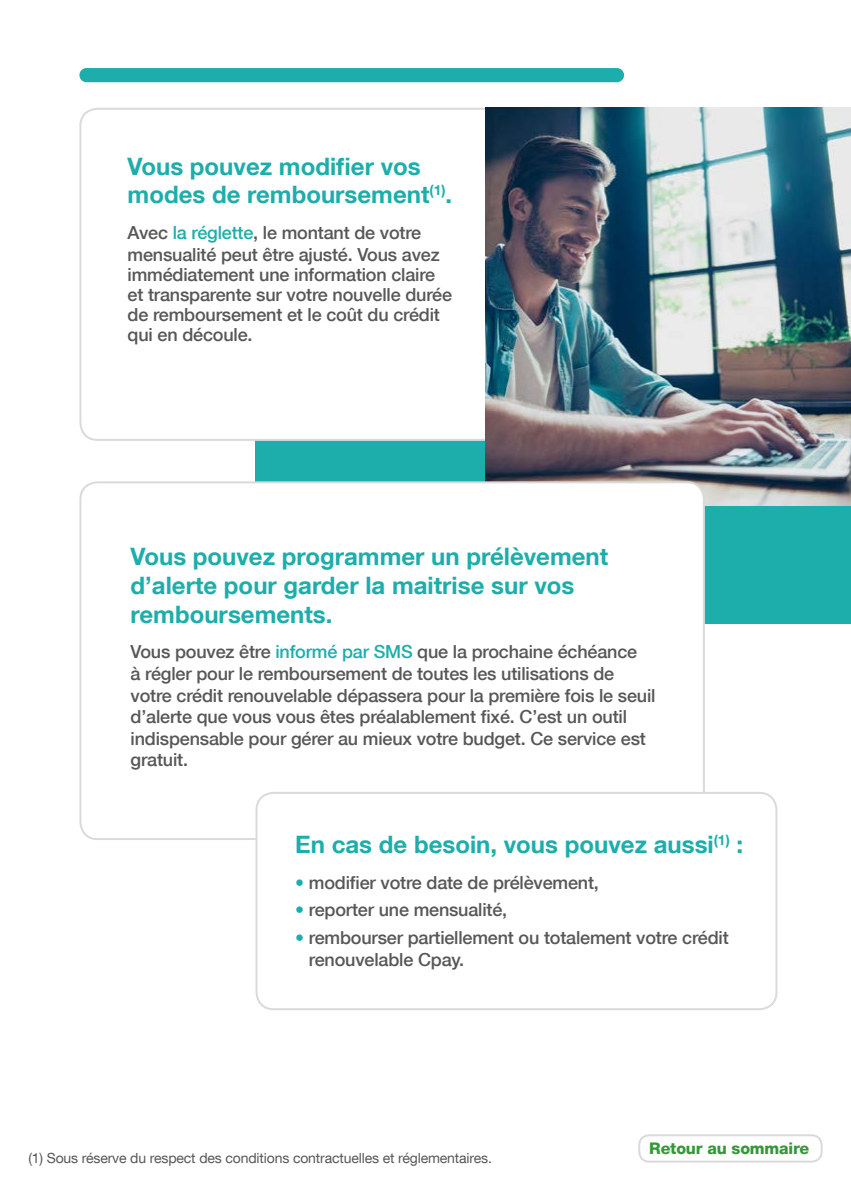
<style>
.page{position:relative;width:851px;height:1191px;background:#fff}
.page>*{position:absolute;margin:0;border:0;box-sizing:border-box;transform-origin:0 0}
.t1{font:700 24px/28.8px "Helvetica Neue LT Com";color:#1daeab}
.t2{font:500 18px/21.6px "Helvetica Neue LT Com";letter-spacing:-.01em;color:#575756}
.t3{font:800 16px "Helvetica Neue LT Com";letter-spacing:-.01em;color:#349839}
.t4{font:14px "Helvetica Neue LT Com";letter-spacing:-.01em;color:#575756}
.s1{color:#1daeab}
</style>
<div class="page">
<div style="left:255px;top:186px;width:595px;height:438px;background:#1daeab"></div>
<div style="left:79px;top:68px;width:545px;height:14px;background:#1daeab;border-radius:7px"></div>
<div style="left:638px;top:1134px;width:184px;height:28px;border:2px solid #dadada;border-radius:10px"></div>
<div style="left:80px;top:109px;width:667px;height:331px;background:#fff;border-radius:17px"></div>
<img style="left:485px;top:108px;width:365px;height:398px">
<div style="left:80px;top:482px;width:623px;height:357px;background:#fff;border-radius:17px"></div>
<div style="left:255px;top:792px;width:522px;height:218px;border:2px solid #dadada;border-radius:17px"></div>
<h1 class="t1" style="left:128px;top:151px;width:326px">Vous pouvez modifier vos modes de remboursement<sup>(1)</sup>.</h1>
<p class="t2" style="left:128px;top:222px;width:326px;line-height:20.4px">Avec <span class="s1">la réglette</span>, le montant de votre mensualité peut être ajusté. Vous avez immédiatement une information claire et transparente sur votre nouvelle durée de remboursement et le coût du crédit qui en découle.</p>
<h1 class="t1" style="left:131px;top:541px;width:479px">Vous pouvez programmer un prélèvement d’alerte pour garder la maitrise sur vos remboursements.</h1>
<p class="t2" style="left:131px;top:641px;width:526px">Vous pouvez être <span class="s1">informé par SMS</span> que la prochaine échéance<br>à régler pour le remboursement de toutes les utilisations de votre crédit renouvelable dépassera pour la première fois le seuil d’alerte que vous vous êtes préalablement fixé. C’est un outil indispensable pour gérer au mieux votre budget. Ce service est gratuit.</p>
<h1 class="t1" style="left:295px;top:829px;width:449px">En cas de besoin, vous pouvez aussi<sup>(1)</sup> :</h1>
<p class="t2" style="left:295px;top:871px;width:305px"><span class="s1">•</span> modifier votre date de prélèvement,</p>
<p class="t2" style="left:295px;top:899px;width:213px"><span class="s1">•</span> reporter une mensualité,</p>
<p class="t2" style="left:309px;top:926px;width:421px;text-indent:-14px"><span class="s1">•</span> rembourser partiellement ou totalement votre crédit renouvelable Cpay.</p>
<p class="t4" style="left:28px;top:1149px;width:465px">(1) Sous réserve du respect des conditions contractuelles et réglementaires.</p>
<p class="t3" style="left:649px;top:1139px;width:161px">Retour au sommaire</p>
</div>
